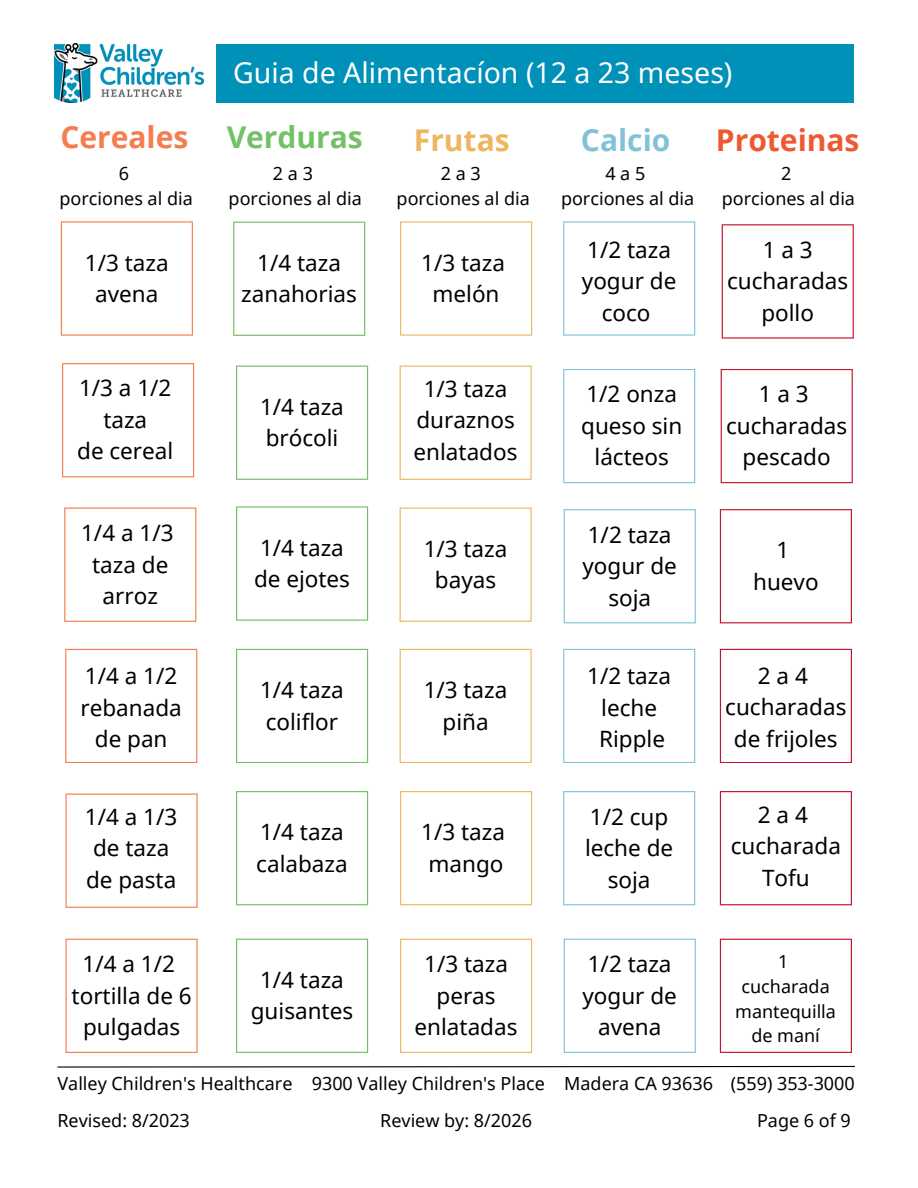
<style>
.page{position:relative;width:918px;height:1188px;background:#fff}
.page>*{position:absolute;margin:0;border:0;box-sizing:border-box;transform-origin:0 0}
.t1{font:700 30px "Noto Sans";color:#ee5932}
.t2{font:700 30px "Noto Sans";color:#f47e4f}
.t3{font:700 30px "Noto Sans";color:#73c167}
.t4{font:700 30px "Noto Sans";color:#edb660}
.t5{font:700 30px "Noto Sans";color:#82c2d9}
.t6{font:28.5px "Noto Sans";color:#fff}
.t7{font:22.5px/31.5px "Noto Sans";color:#000;text-align:center}
.t8{font:18px/24.8px "Noto Sans";color:#000;text-align:center}
</style>
<div class="page">
<svg style="left:61px;top:221px;width:132px;height:115px"></svg>
<svg style="left:62px;top:363px;width:132px;height:114px"></svg>
<svg style="left:64px;top:508px;width:132px;height:114px"></svg>
<svg style="left:65px;top:649px;width:132px;height:114px"></svg>
<svg style="left:65px;top:794px;width:133px;height:114px"></svg>
<svg style="left:65px;top:939px;width:133px;height:114px"></svg>
<div style="left:216px;top:44px;width:638px;height:59px;background:#0091b9"></div>
<img style="left:55px;top:44px;width:148px;height:58px">
<svg style="left:233px;top:222px;width:132px;height:114px"></svg>
<svg style="left:400px;top:221px;width:132px;height:115px"></svg>
<svg style="left:563px;top:221px;width:132px;height:115px"></svg>
<svg style="left:722px;top:224px;width:132px;height:115px"></svg>
<svg style="left:236px;top:366px;width:132px;height:114px"></svg>
<svg style="left:236px;top:649px;width:132px;height:114px"></svg>
<svg style="left:236px;top:506px;width:132px;height:115px"></svg>
<svg style="left:236px;top:791px;width:132px;height:114px"></svg>
<svg style="left:236px;top:939px;width:132px;height:114px"></svg>
<svg style="left:400px;top:366px;width:132px;height:114px"></svg>
<svg style="left:400px;top:508px;width:132px;height:114px"></svg>
<svg style="left:400px;top:649px;width:132px;height:114px"></svg>
<svg style="left:400px;top:791px;width:132px;height:114px"></svg>
<svg style="left:400px;top:939px;width:132px;height:114px"></svg>
<svg style="left:563px;top:369px;width:132px;height:114px"></svg>
<svg style="left:564px;top:509px;width:132px;height:114px"></svg>
<svg style="left:563px;top:649px;width:132px;height:114px"></svg>
<svg style="left:563px;top:791px;width:132px;height:114px"></svg>
<svg style="left:564px;top:939px;width:132px;height:114px"></svg>
<svg style="left:721px;top:369px;width:132px;height:114px"></svg>
<svg style="left:720px;top:509px;width:132px;height:114px"></svg>
<svg style="left:720px;top:649px;width:132px;height:114px"></svg>
<svg style="left:720px;top:791px;width:132px;height:114px"></svg>
<svg style="left:720px;top:939px;width:132px;height:114px"></svg>
<svg style="left:57px;top:1065px;width:798px;height:3px"></svg>
<p class="t2" style="left:60px;top:116px;width:130px">Cereales</p>
<p class="t8" style="left:119px;top:160px;width:12px">6</p>
<p class="t8" style="left:60px;top:185px;width:135px">porciones al dia</p>
<p class="t7" style="left:85px;top:246px;width:85px">1/3 taza</p>
<p class="t7" style="left:95px;top:278px;width:65px">avena</p>
<p class="t7" style="left:79px;top:372px;width:94px">1/3 a 1/2 taza</p>
<p class="t7" style="left:77px;top:435px;width:98px">de cereal</p>
<p class="t7" style="left:81px;top:517px;width:94px">1/4 a 1/3</p>
<p class="t7" style="left:92px;top:548px;width:78px">taza de arroz</p>
<p class="t7" style="left:85px;top:660px;width:94px">1/4 a 1/2</p>
<p class="t7" style="left:81px;top:691px;width:103px">rebanada de pan</p>
<p class="t7" style="left:85px;top:800px;width:94px">1/4 a 1/3 de taza</p>
<p class="t7" style="left:86px;top:863px;width:92px">de pasta</p>
<p class="t7" style="left:83px;top:948px;width:94px">1/4 a 1/2</p>
<p class="t7" style="left:72px;top:979px;width:122px">tortilla de 6 pulgadas</p>
<p class="t6" style="left:233px;top:52px;width:501px">Guia de Alimentacíon (12 a 23 meses)</p>
<p class="t3" style="left:227px;top:116px;width:138px">Verduras</p>
<p class="t4" style="left:414px;top:119px;width:97px">Frutas</p>
<p class="t5" style="left:581px;top:119px;width:91px">Calcio</p>
<p class="t1" style="left:716px;top:119px;width:145px">Proteinas</p>
<p class="t8" style="left:273px;top:160px;width:41px">2 a 3</p>
<p class="t8" style="left:229px;top:185px;width:135px">porciones al dia</p>
<p class="t8" style="left:441px;top:160px;width:41px">2 a 3</p>
<p class="t8" style="left:397px;top:185px;width:135px">porciones al dia</p>
<p class="t8" style="left:781px;top:160px;width:12px">2</p>
<p class="t8" style="left:722px;top:185px;width:135px">porciones al dia</p>
<p class="t8" style="left:605px;top:160px;width:41px">4 a 5</p>
<p class="t8" style="left:561px;top:185px;width:135px">porciones al dia</p>
<p class="t7" style="left:257px;top:246px;width:85px">1/4 taza</p>
<p class="t7" style="left:241px;top:278px;width:117px">zanahorias</p>
<p class="t7" style="left:260px;top:390px;width:85px">1/4 taza</p>
<p class="t7" style="left:266px;top:422px;width:74px">brócoli</p>
<p class="t7" style="left:260px;top:531px;width:85px">1/4 taza</p>
<p class="t7" style="left:254px;top:563px;width:97px">de ejotes</p>
<p class="t7" style="left:260px;top:674px;width:85px">1/4 taza</p>
<p class="t7" style="left:266px;top:705px;width:74px">coliflor</p>
<p class="t7" style="left:260px;top:816px;width:85px">1/4 taza</p>
<p class="t7" style="left:256px;top:847px;width:93px">calabaza</p>
<p class="t7" style="left:260px;top:963px;width:85px">1/4 taza</p>
<p class="t7" style="left:251px;top:995px;width:104px">guisantes</p>
<p class="t7" style="left:421px;top:246px;width:85px">1/3 taza</p>
<p class="t7" style="left:433px;top:278px;width:68px">melón</p>
<p class="t7" style="left:424px;top:372px;width:85px">1/3 taza</p>
<p class="t7" style="left:414px;top:404px;width:105px;text-align:left">duraznos enlatados</p>
<p class="t7" style="left:424px;top:532px;width:85px">1/3 taza</p>
<p class="t7" style="left:435px;top:564px;width:63px">bayas</p>
<p class="t7" style="left:424px;top:674px;width:85px">1/3 taza</p>
<p class="t7" style="left:443px;top:705px;width:48px">piña</p>
<p class="t7" style="left:421px;top:816px;width:85px">1/3 taza</p>
<p class="t7" style="left:429px;top:847px;width:76px">mango</p>
<p class="t7" style="left:424px;top:948px;width:85px">1/3 taza</p>
<p class="t7" style="left:415px;top:979px;width:104px">peras enlatadas</p>
<p class="t7" style="left:587px;top:233px;width:85px">1/2 taza</p>
<p class="t7" style="left:582px;top:265px;width:96px">yogur de coco</p>
<p class="t7" style="left:586px;top:378px;width:92px">1/2 onza</p>
<p class="t7" style="left:581px;top:409px;width:103px">queso sin lácteos</p>
<p class="t7" style="left:582px;top:518px;width:96px">1/2 taza yogur de soja</p>
<p class="t7" style="left:587px;top:660px;width:85px">1/2 taza</p>
<p class="t7" style="left:601px;top:691px;width:57px">leche</p>
<p class="t7" style="left:599px;top:723px;width:67px">Ripple</p>
<p class="t7" style="left:590px;top:800px;width:80px">1/2 cup</p>
<p class="t7" style="left:585px;top:832px;width:90px">leche de soja</p>
<p class="t7" style="left:588px;top:948px;width:85px">1/2 taza</p>
<p class="t7" style="left:582px;top:979px;width:96px">yogur de avena</p>
<p class="t7" style="left:763px;top:233px;width:51px">1 a 3</p>
<p class="t7" style="left:727px;top:265px;width:123px">cucharadas</p>
<p class="t7" style="left:761px;top:296px;width:54px">pollo</p>
<p class="t7" style="left:759px;top:378px;width:51px">1 a 3</p>
<p class="t7" style="left:726px;top:409px;width:123px">cucharadas</p>
<p class="t7" style="left:743px;top:441px;width:90px">pescado</p>
<p class="t7" style="left:777px;top:534px;width:14px">1</p>
<p class="t7" style="left:753px;top:565px;width:67px">huevo</p>
<p class="t7" style="left:758px;top:659px;width:51px">2 a 4</p>
<p class="t7" style="left:725px;top:691px;width:123px">cucharadas</p>
<p class="t7" style="left:734px;top:722px;width:105px">de frijoles</p>
<p class="t7" style="left:758px;top:798px;width:51px">2 a 4</p>
<p class="t7" style="left:731px;top:830px;width:112px">cucharada</p>
<p class="t7" style="left:762px;top:861px;width:49px">Tofu</p>
<p class="t8" style="left:778px;top:949px;width:12px">1</p>
<p class="t8" style="left:742px;top:974px;width:90px">cucharada</p>
<p class="t8" style="left:735px;top:998px;width:102px">mantequilla de maní</p>
<p class="t8" style="left:57px;top:1071px;width:237px">Valley Children's Healthcare</p>
<p class="t8" style="left:312px;top:1071px;width:235px">9300 Valley Children's Place</p>
<p class="t8" style="left:564px;top:1071px;width:150px">Madera CA 93636</p>
<p class="t8" style="left:731px;top:1071px;width:125px">(559) 353-3000</p>
<p class="t8" style="left:57px;top:1107px;width:134px">Revised: 8/2023</p>
<p class="t8" style="left:380px;top:1107px;width:153px">Review by: 8/2026</p>
<p class="t8" style="left:757px;top:1107px;width:95px">Page 6 of 9</p>
</div>
